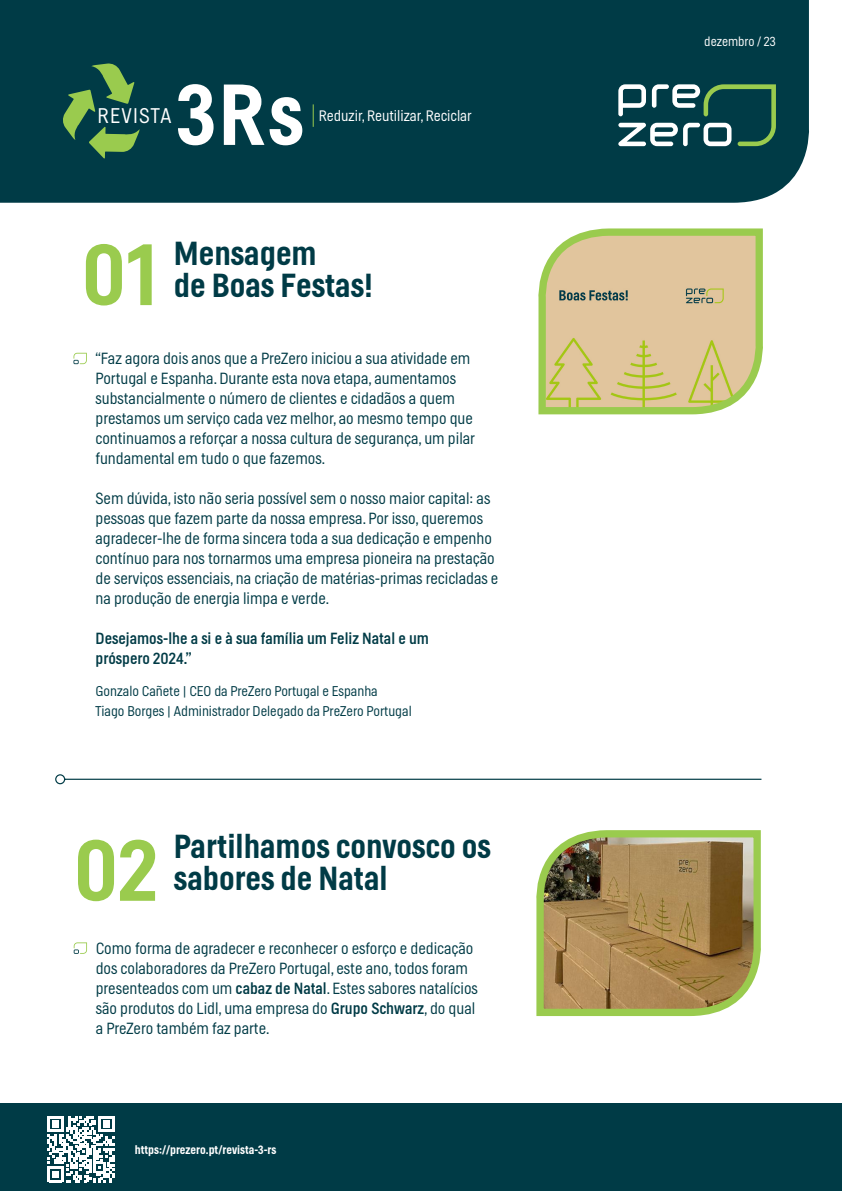
<style>
.page{position:relative;width:842px;height:1191px;background:#fff}
.page>*{position:absolute;margin:0;border:0;box-sizing:border-box;transform-origin:0 0}
.t1{font:500 86px "Helsinki";color:#9acb4e}
.t2{font:500 85.5px "Helsinki";color:#fff}
.t3{font:500 33px/32px "Helsinki";color:#003b46}
.t4{font:200 21px "Helsinki";letter-spacing:.07em;color:#fff}
.t5{font:200 16px/20px "Helsinki";color:#003b46}
.t6{font:16px/20px "Helsinki";color:#003b46}
.t7{font:200 15px "Helsinki";color:#fff}
.t8{font:200 14px/20px "Helsinki";color:#003b46}
.t9{font:200 13px "Helsinki";color:#fff}
.t10{font:500 12px "Helsinki";color:#fff}
.s1{font-weight:400}
</style>
<div class="page">
<div style="left:0;top:1103px;width:842px;height:88px;background:#003b46"></div>
<svg style="left:538px;top:228px;width:225px;height:187px;background:#d5c792"></svg>
<div style="left:0;top:0;width:809px;height:203px;background:#003b46"></div>
<svg style="left:618px;top:84px;width:158px;height:62px"></svg>
<svg style="left:313px;top:104px;width:1px;height:23px"></svg>
<svg style="left:62px;top:63px;width:78px;height:96px;background:#316848"></svg>
<svg style="left:73px;top:353px;width:14px;height:11px"></svg>
<svg style="left:47px;top:1116px;width:67px;height:66px"></svg>
<svg style="left:74px;top:942px;width:13px;height:11px"></svg>
<svg style="left:536px;top:830px;width:225px;height:186px;background:#a18d57"></svg>
<svg style="left:55px;top:774px;width:707px;height:11px"></svg>
<p class="t2" style="left:177px;top:65px;width:128px">3Rs</p>
<p class="t4" style="left:98px;top:104px;width:75px">REVISTA</p>
<p class="t7" style="left:319px;top:107px;width:154px">Reduzir, Reutilizar, Reciclar</p>
<p class="t1" style="left:82px;top:224px;width:79px">01</p>
<p class="t3" style="left:174px;top:236px;width:201px">Mensagem<br>de Boas Festas!</p>
<p class="t5" style="left:95px;top:348px;width:381px">“Faz agora dois anos que a PreZero iniciou a sua atividade em Portugal e Espanha. Durante esta nova etapa, aumentamos substancialmente o número de clientes e cidadãos a quem prestamos um serviço cada vez melhor, ao mesmo tempo que continuamos a reforçar a nossa cultura de segurança, um pilar fundamental em tudo o que fazemos.</p>
<p class="t5" style="left:95px;top:488px;width:404px">Sem dúvida, isto não seria possível sem o nosso maior capital: as pessoas que fazem parte da nossa empresa. Por isso, queremos agradecer-lhe de forma sincera toda a sua dedicação e empenho contínuo para nos tornarmos uma empresa pioneira na prestação de serviços essenciais, na criação de matérias-primas recicladas e na produção de energia limpa e verde.</p>
<p class="t6" style="left:95px;top:628px;width:335px">Desejamos-lhe a si e à sua família um Feliz Natal e um próspero 2024.”</p>
<p class="t8" style="left:95px;top:680px;width:318px">Gonzalo Cañete | CEO da PreZero Portugal e Espanha<br>Tiago Borges | Administrador Delegado da PreZero Portugal</p>
<p class="t1" style="left:74px;top:820px;width:86px">02</p>
<p class="t3" style="left:174px;top:829px;width:319px">Partilhamos convosco os sabores de Natal</p>
<p class="t5" style="left:96px;top:937px;width:384px">Como forma de agradecer e reconhecer o esforço e dedicação dos colaboradores da PreZero Portugal, este ano, todos foram presenteados com um <span class="s1">cabaz de Natal</span>. Estes sabores natalícios são produtos do Lidl, uma empresa do <span class="s1">Grupo Schwarz</span>, do qual a PreZero também faz parte.</p>
<p class="t10" style="left:135px;top:1142px;width:143px">https://prezero.pt/revista-3-rs</p>
<p class="t9" style="left:704px;top:34px;width:73px">dezembro / 23</p>
</div>
